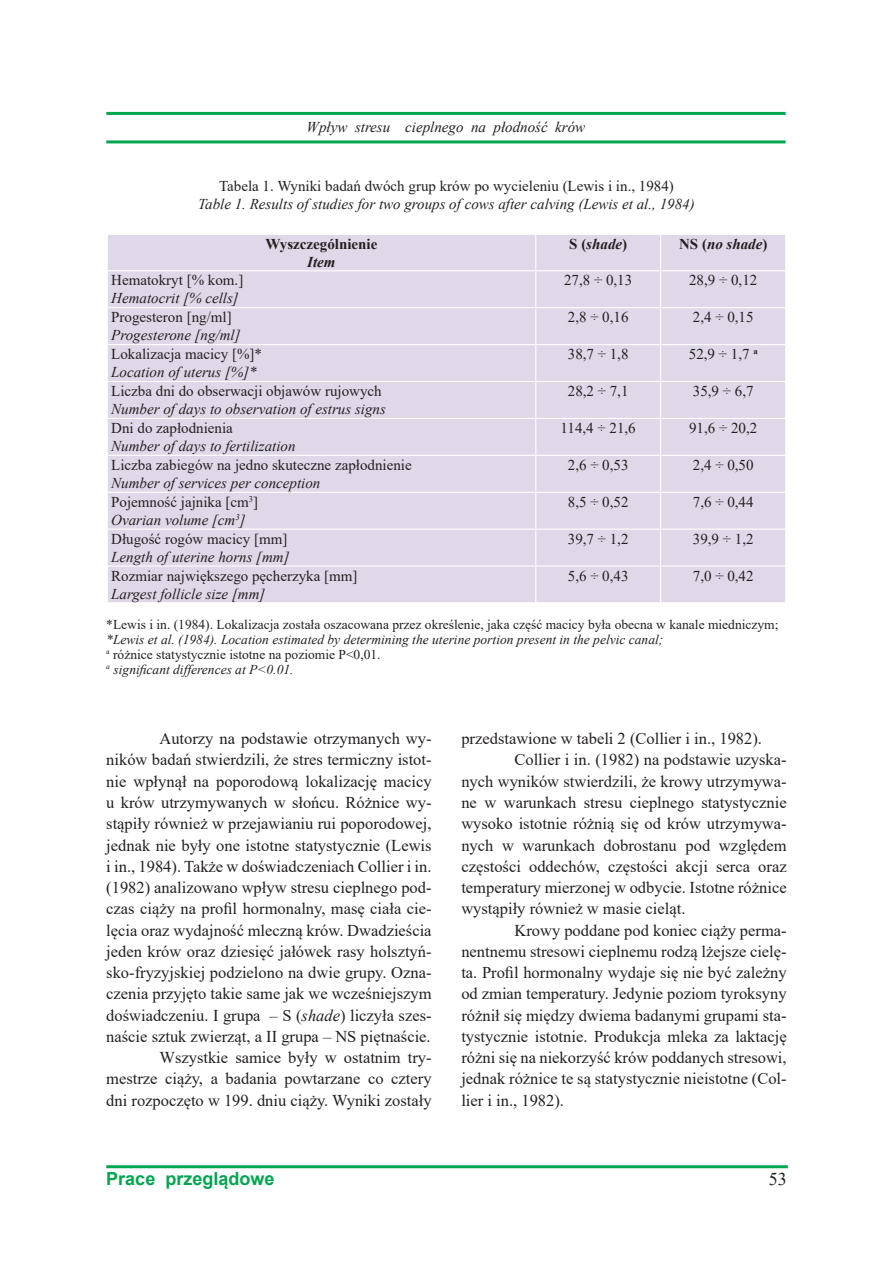
<style>
.page{position:relative;width:893px;height:1263px;background:#fff}
.page>*{position:absolute;margin:0;border:0;box-sizing:border-box;transform-origin:0 0}
.t1{font:700 18px "Arial";color:#00a54f}
.t2{font:18px "Times New Roman";color:#231f20}
.Normalny{font:16.5px/21.3px "Times New Roman";color:#231f20;text-align:justify}
.Normalny-2{font:15px "Times New Roman";color:#231f20}
.Normalny-3{font:italic 15px "Times New Roman";color:#231f20}
.Nagłówek_6{font:15px "Times New Roman";color:#231f20}
.Normalny-4{font:italic 700 15px "Times New Roman";color:#231f20}
.Normalny-5{font:700 15px "Times New Roman";color:#231f20}
.Normalny-6{font:13.5px "Times New Roman";color:#231f20}
.Normalny-7{font:italic 13.5px "Times New Roman";color:#231f20}
.s1{font-style:normal}
.s2{font-style:italic}
</style>
<div class="page">
<hr style="left:106px;top:112px;width:680px;height:3px;background:#00a54f">
<hr style="left:106px;top:140px;width:680px;height:3px;background:#00a54f">
<hr style="left:106px;top:1165px;width:682px;height:3px;background:#00a54f">
<div style="left:108px;top:235px;width:677px;height:367px;background:#dfd8e8"></div>
<hr style="left:535px;top:235px;width:1px;height:35px;background:#fff">
<hr style="left:660px;top:235px;width:1px;height:35px;background:#fff">
<hr style="left:535px;top:271px;width:1px;height:36px;background:#fff">
<hr style="left:660px;top:271px;width:1px;height:36px;background:#fff">
<hr style="left:535px;top:308px;width:1px;height:36px;background:#fff">
<hr style="left:660px;top:308px;width:1px;height:36px;background:#fff">
<hr style="left:535px;top:345px;width:1px;height:36px;background:#fff">
<hr style="left:660px;top:345px;width:1px;height:36px;background:#fff">
<hr style="left:535px;top:382px;width:1px;height:36px;background:#fff">
<hr style="left:660px;top:382px;width:1px;height:36px;background:#fff">
<hr style="left:535px;top:419px;width:1px;height:36px;background:#fff">
<hr style="left:660px;top:419px;width:1px;height:36px;background:#fff">
<hr style="left:535px;top:456px;width:1px;height:36px;background:#fff">
<hr style="left:660px;top:456px;width:1px;height:36px;background:#fff">
<hr style="left:535px;top:493px;width:1px;height:36px;background:#fff">
<hr style="left:660px;top:493px;width:1px;height:36px;background:#fff">
<hr style="left:535px;top:530px;width:1px;height:35px;background:#fff">
<hr style="left:660px;top:530px;width:1px;height:35px;background:#fff">
<hr style="left:108px;top:270px;width:428px;height:1px;background:#fff">
<hr style="left:536px;top:270px;width:125px;height:1px;background:#fff">
<hr style="left:661px;top:270px;width:124px;height:1px;background:#fff">
<hr style="left:108px;top:307px;width:428px;height:1px;background:#fff">
<hr style="left:536px;top:307px;width:125px;height:1px;background:#fff">
<hr style="left:661px;top:307px;width:124px;height:1px;background:#fff">
<hr style="left:108px;top:344px;width:428px;height:1px;background:#fff">
<hr style="left:536px;top:344px;width:125px;height:1px;background:#fff">
<hr style="left:661px;top:344px;width:124px;height:1px;background:#fff">
<hr style="left:108px;top:381px;width:428px;height:1px;background:#fff">
<hr style="left:536px;top:381px;width:125px;height:1px;background:#fff">
<hr style="left:661px;top:381px;width:124px;height:1px;background:#fff">
<hr style="left:108px;top:418px;width:428px;height:1px;background:#fff">
<hr style="left:536px;top:418px;width:125px;height:1px;background:#fff">
<hr style="left:661px;top:418px;width:124px;height:1px;background:#fff">
<hr style="left:108px;top:455px;width:428px;height:1px;background:#fff">
<hr style="left:536px;top:455px;width:125px;height:1px;background:#fff">
<hr style="left:661px;top:455px;width:124px;height:1px;background:#fff">
<hr style="left:108px;top:492px;width:428px;height:1px;background:#fff">
<hr style="left:536px;top:492px;width:125px;height:1px;background:#fff">
<hr style="left:661px;top:492px;width:124px;height:1px;background:#fff">
<hr style="left:108px;top:529px;width:428px;height:1px;background:#fff">
<hr style="left:536px;top:529px;width:125px;height:1px;background:#fff">
<hr style="left:661px;top:529px;width:124px;height:1px;background:#fff">
<hr style="left:108px;top:565px;width:428px;height:2px;background:#fff">
<hr style="left:536px;top:565px;width:125px;height:2px;background:#fff">
<hr style="left:661px;top:565px;width:124px;height:2px;background:#fff">
<hr style="left:535px;top:567px;width:1px;height:35px;background:#fff">
<hr style="left:660px;top:567px;width:1px;height:35px;background:#fff">
<p class="Normalny-3" style="left:307px;top:117px;width:280px">Wpływ stresu cieplnego na płodność krów</p>
<p class="Nagłówek_6" style="left:219px;top:176px;width:456px">Tabela 1. Wyniki badań dwóch grup krów po wycieleniu (Lewis i in., 1984)</p>
<p class="Normalny-3" style="left:198px;top:194px;width:498px">Table 1. Results of studies for two groups of cows after calving (Lewis et al., 1984)</p>
<p class="Normalny-5" style="left:265px;top:233px;width:113px">Wyszczególnienie</p>
<p class="Normalny-4" style="left:307px;top:251px;width:30px">Item</p>
<p class="Normalny-4" style="left:569px;top:233px;width:59px"><span class="s1">S (</span>shade<span class="s1">)</span></p>
<p class="Normalny-4" style="left:679px;top:233px;width:90px"><span class="s1">NS (</span>no shade<span class="s1">)</span></p>
<p class="Normalny-2" style="left:111px;top:270px;width:134px">Hematokryt [% kom.]</p>
<p class="Normalny-3" style="left:111px;top:288px;width:129px">Hematocrit [% cells]</p>
<p class="Normalny-2" style="left:564px;top:270px;width:70px">27,8 ÷ 0,13</p>
<p class="Normalny-2" style="left:689px;top:270px;width:70px">28,9 ÷ 0,12</p>
<p class="Normalny-2" style="left:111px;top:307px;width:122px">Progesteron [ng/ml]</p>
<p class="Normalny-3" style="left:111px;top:325px;width:131px">Progesterone [ng/ml]</p>
<p class="Normalny-2" style="left:568px;top:307px;width:62px">2,8 ÷ 0,16</p>
<p class="Normalny-2" style="left:693px;top:307px;width:62px">2,4 ÷ 0,15</p>
<p class="Normalny-2" style="left:111px;top:344px;width:152px">Lokalizacja macicy [%]*</p>
<p class="Normalny-3" style="left:111px;top:362px;width:147px">Location of uterus [%]*</p>
<p class="Normalny-2" style="left:568px;top:344px;width:62px">38,7 ÷ 1,8</p>
<p class="Normalny-2" style="left:689px;top:344px;width:70px">52,9 ÷ 1,7 <sup>a</sup></p>
<p class="Normalny-2" style="left:111px;top:381px;width:272px">Liczba dni do obserwacji objawów rujowych</p>
<p class="Normalny-3" style="left:111px;top:399px;width:276px">Number of days to observation of estrus signs</p>
<p class="Normalny-2" style="left:568px;top:381px;width:62px">28,2 ÷ 7,1</p>
<p class="Normalny-2" style="left:693px;top:381px;width:62px">35,9 ÷ 6,7</p>
<p class="Normalny-2" style="left:111px;top:417px;width:123px">Dni do zapłodnienia</p>
<p class="Normalny-3" style="left:111px;top:436px;width:186px">Number of days to fertilization</p>
<p class="Normalny-2" style="left:561px;top:417px;width:77px">114,4 ÷ 21,6</p>
<p class="Normalny-2" style="left:689px;top:417px;width:70px">91,6 ÷ 20,2</p>
<p class="Normalny-2" style="left:111px;top:454px;width:302px">Liczba zabiegów na jedno skuteczne zapłodnienie</p>
<p class="Normalny-3" style="left:111px;top:473px;width:211px">Number of services per conception</p>
<p class="Normalny-2" style="left:568px;top:454px;width:62px">2,6 ÷ 0,53</p>
<p class="Normalny-2" style="left:693px;top:454px;width:62px">2,4 ÷ 0,50</p>
<p class="Normalny-2" style="left:111px;top:491px;width:148px">Pojemność jajnika [cm<sup>3</sup>]</p>
<p class="Normalny-3" style="left:111px;top:509px;width:136px">Ovarian volume [cm<sup>3</sup>]</p>
<p class="Normalny-2" style="left:568px;top:491px;width:62px">8,5 ÷ 0,52</p>
<p class="Normalny-2" style="left:693px;top:491px;width:62px">7,6 ÷ 0,44</p>
<p class="Normalny-2" style="left:111px;top:528px;width:178px">Długość rogów macicy [mm]</p>
<p class="Normalny-3" style="left:111px;top:546px;width:180px">Length of uterine horns [mm]</p>
<p class="Normalny-2" style="left:568px;top:528px;width:62px">39,7 ÷ 1,2</p>
<p class="Normalny-2" style="left:693px;top:528px;width:62px">39,9 ÷ 1,2</p>
<p class="Normalny-2" style="left:111px;top:565px;width:248px">Rozmiar największego pęcherzyka [mm]</p>
<p class="Normalny-3" style="left:111px;top:583px;width:156px">Largest follicle size [mm]</p>
<p class="Normalny-2" style="left:568px;top:565px;width:62px">5,6 ÷ 0,43</p>
<p class="Normalny-2" style="left:693px;top:565px;width:62px">7,0 ÷ 0,42</p>
<p class="Normalny-6" style="left:106px;top:615px;width:674px">*Lewis i in. (1984). Lokalizacja została oszacowana przez określenie, jaka część macicy była obecna w kanale miedniczym;</p>
<p class="Normalny-7" style="left:106px;top:630px;width:559px">*Lewis et al. (1984). Location estimated by determining the uterine portion present in the pelvic canal;</p>
<p class="Normalny-6" style="left:106px;top:645px;width:276px"><sup>a</sup> różnice statystycznie istotne na poziomie P&lt;0,01.</p>
<p class="Normalny-7" style="left:106px;top:660px;width:189px"><sup>a</sup> significant differences at P&lt;0.01.</p>
<p class="Normalny" style="left:106px;top:727px;width:327px;text-indent:53px">Autorzy na podstawie otrzymanych wy&shy;ników badań stwierdzili, że stres termiczny istot&shy;nie wpłynął na poporodową lokalizację macicy u krów utrzymywanych w słońcu. Różnice wy&shy;stąpiły również w przejawianiu rui poporodowej, jednak nie były one istotne statystycznie (Lewis i in., 1984). Także w doświadczeniach Collier i in. (1982) analizowano wpływ stresu cieplnego pod&shy;czas ciąży na profil hormonalny, masę ciała cie&shy;lęcia oraz wydajność mleczną krów. Dwadzieścia jeden krów oraz dziesięć jałówek rasy holsztyń&shy;sko-fryzyjskiej podzielono na dwie grupy. Ozna&shy;czenia przyjęto takie same jak we wcześniejszym doświadczeniu. I grupa – S (<span class="s2">shade</span>) liczyła szes&shy;naście sztuk zwierząt, a II grupa – NS piętnaście.</p>
<p class="Normalny" style="left:106px;top:1046px;width:327px;text-indent:53px">Wszystkie samice były w ostatnim try&shy;mestrze ciąży, a badania powtarzane co cztery dni rozpoczęto w 199. dniu ciąży. Wyniki zostały</p>
<p class="Normalny" style="left:461px;top:727px;width:302px">przedstawione w tabeli 2 (Collier i in., 1982).</p>
<p class="Normalny" style="left:461px;top:749px;width:327px;text-indent:53px">Collier i in. (1982) na podstawie uzyska&shy;nych wyników stwierdzili, że krowy utrzymywa&shy;ne w warunkach stresu cieplnego statystycznie wysoko istotnie różnią się od krów utrzymywa&shy;nych w warunkach dobrostanu pod względem częstości oddechów, częstości akcji serca oraz temperatury mierzonej w odbycie. Istotne różnice wystąpiły również w masie cieląt.</p>
<p class="Normalny" style="left:461px;top:919px;width:327px;text-indent:53px">Krowy poddane pod koniec ciąży perma&shy;nentnemu stresowi cieplnemu rodzą lżejsze cielę&shy;ta. Profil hormonalny wydaje się nie być zależny od zmian temperatury. Jedynie poziom tyroksyny różnił się między dwiema badanymi grupami sta&shy;tystycznie istotnie. Produkcja mleka za laktację różni się na niekorzyść krów poddanych stresowi, jednak różnice te są statystycznie nieistotne (Col&shy;lier i in., 1982).</p>
<p class="t1" style="left:106px;top:1166px;width:170px">Prace przeglądowe</p>
<p class="t2" style="left:769px;top:1166px;width:19px">53</p>
</div>
